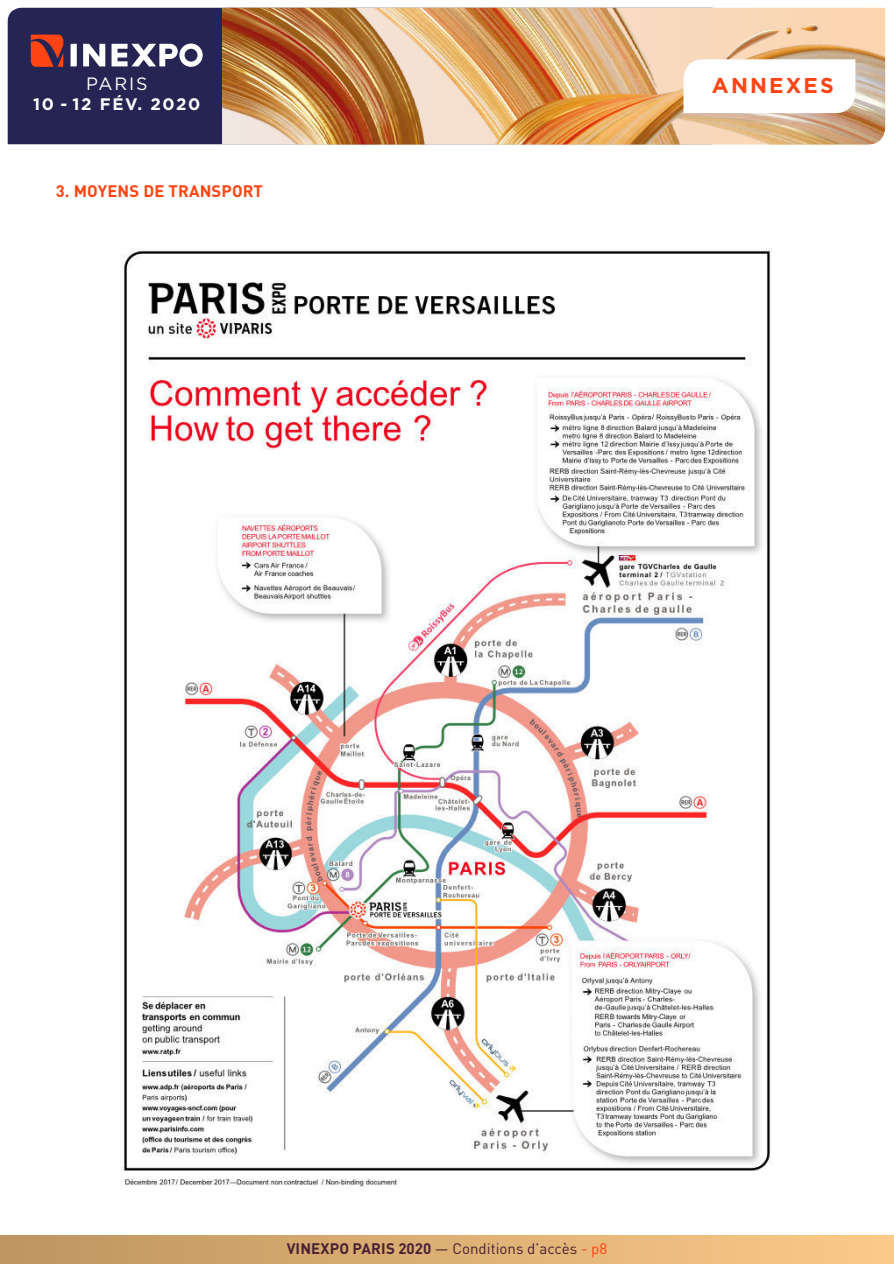
<style>
.page{position:relative;width:894px;height:1264px;background:#fff}
.page>*{position:absolute;margin:0;border:0;box-sizing:border-box;transform-origin:0 0}
.t1{font:700 21.45px "Gotham";letter-spacing:.1em;color:#ff4513}
.t2{font:17.85px "Gotham";letter-spacing:.1em;color:#fff}
.t3{font:700 16.65px "Gotham";letter-spacing:.1em;color:#fff}
.t4{font:700 16.5px "DINOT";letter-spacing:.01em;color:#ff4513}
.t5{font:15.15px "DINOT";color:#492131}
.s1{font-weight:700}
.s2{color:#ff4513}
</style>
<div class="page">
<div style="left:1px;top:1236px;width:893px;height:27px;background:linear-gradient(to right,#be9560,#fccb89)"></div>
<div style="left:8px;top:8px;width:214px;height:136px;background:#252453"></div>
<img style="left:222px;top:8px;width:663px;height:137px">
<img style="left:120px;top:247px;width:651px;height:941px">
<svg style="left:683px;top:59px;width:172px;height:54px"></svg>
<svg style="left:31px;top:35px;width:32px;height:32px"></svg>
<svg style="left:83px;top:44px;width:22px;height:22px"></svg>
<svg style="left:71px;top:44px;width:6px;height:22px"></svg>
<svg style="left:112px;top:44px;width:91px;height:23px"></svg>
<p class="t2" style="left:86px;top:76px;width:63px">PARIS</p>
<h1 class="t1" style="left:712px;top:76px;width:123px">ANNEXES</h1>
<p class="t3" style="left:33px;top:97px;width:169px">10 - 12 FÉV. 2020</p>
<p class="t4" style="left:56px;top:184px;width:208px">3. MOYENS DE TRANSPORT</p>
<p class="t5" style="left:287px;top:1242px;width:322px"><span class="s1">VINEXPO PARIS 2020</span> — Conditions d’accès <span class="s2">- p8</span></p>
</div>
